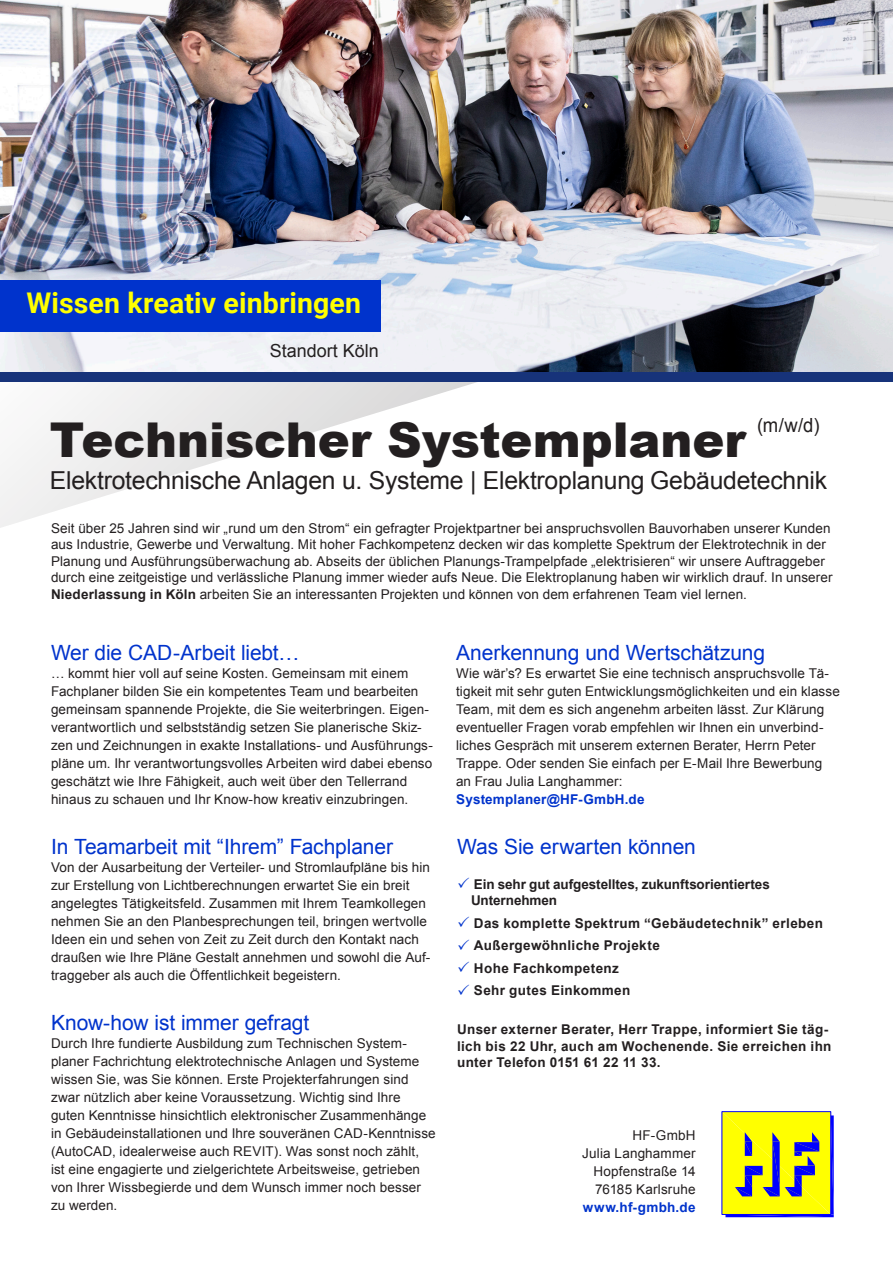
<style>
.page{position:relative;width:893px;height:1263px;background:#fff}
.page>*{position:absolute;margin:0;border:0;box-sizing:border-box;transform-origin:0 0}
.t1{font:900 48px "Arial";color:#231f20}
.t2{font:700 28.5px "Roboto";letter-spacing:.005em;color:#ff0}
.t3{font:24.75px "Arial";letter-spacing:-.01em;color:#231f20}
.t4{font:21px "Arial";letter-spacing:-.005em;color:#03c}
.t5{font:19.5px "Arial";color:#231f20;scale:.95 1}
.t6{font:18px "Arial";color:#231f20}
.t7{font:13.5px/18px "Arial";letter-spacing:.005em;color:#231f20}
.t8{font:700 13.5px/16.5px "Arial";letter-spacing:.025em;color:#231f20}
.t9{font:700 13.5px/16.5px "Arial";letter-spacing:-.005em;color:#231f20}
.t10{font:700 13.5px "Arial";letter-spacing:.015em;color:#03c}
.s1{font-weight:700}
</style>
<div class="page">
<svg style="left:0;top:382px;width:477px;height:146px"></svg>
<img style="left:0;top:0;width:893px;height:372px">
<svg style="left:722px;top:1112px;width:112px;height:105px;background:#c9c936"></svg>
<div style="left:0;top:372px;width:893px;height:10px;background:#17337a"></div>
<div style="left:0;top:281px;width:380px;height:51px;background:#03c"></div>
<p class="t2" style="left:27px;top:283px;width:336px">Wissen kreativ einbringen</p>
<p class="t6" style="left:270px;top:339px;width:111px">Standort Köln</p>
<p class="t1" style="left:50px;top:405px;width:697px">Technischer Systemplaner</p>
<p class="t5" style="left:757px;top:412px;width:67px">(m/w/d)</p>
<p class="t3" style="left:50px;top:464px;width:779px">Elektrotechnische Anlagen u. Systeme | Elektroplanung Gebäudetechnik</p>
<p class="t7" style="left:51px;top:520px;width:783px;line-height:16.5px">Seit über 25 Jahren sind wir „rund um den Strom“ ein gefragter Projektpartner bei anspruchsvollen Bauvorhaben unserer Kunden aus Industrie, Gewerbe und Verwaltung. Mit hoher Fachkompetenz decken wir das komplette Spektrum der Elektrotechnik in der Planung und Ausführungsüberwachung ab. Abseits der üblichen Planungs-Trampelpfade „elektrisieren“ wir unsere Auftraggeber durch eine zeitgeistige und verlässliche Planung immer wieder aufs Neue. Die Elektroplanung haben wir wirklich drauf. In unserer <span class="s1">Niederlassung in Köln</span> arbeiten Sie an interessanten Projekten und können von dem erfahrenen Team viel lernen.</p>
<p class="t4" style="left:51px;top:638px;width:250px">Wer die CAD-Arbeit liebt…</p>
<p class="t7" style="left:51px;top:664px;width:383px">… kommt hier voll auf seine Kosten. Gemeinsam mit einem Fachplaner bilden Sie ein kompetentes Team und bearbeiten gemeinsam spannende Projekte, die Sie weiterbringen. Eigen&shy;verantwortlich und selbstständig setzen Sie planerische Skiz&shy;zen und Zeichnungen in exakte Installations- und Ausführungs&shy;pläne um. Ihr verantwortungsvolles Arbeiten wird dabei ebenso geschätzt wie Ihre Fähigkeit, auch weit über den Tellerrand hinaus zu schauen und Ihr Know-how kreativ einzubringen.</p>
<p class="t4" style="left:51px;top:833px;width:343px">In Teamarbeit mit “Ihrem” Fachplaner</p>
<p class="t7" style="left:51px;top:858px;width:381px">Von der Ausarbeitung der Verteiler- und Stromlaufpläne bis hin zur Erstellung von Lichtberechnungen erwartet Sie ein breit</p>
<p class="t7" style="left:51px;top:894px;width:381px">angelegtes Tätigkeitsfeld. Zusammen mit Ihrem Teamkollegen nehmen Sie an den Planbesprechungen teil, bringen wertvolle Ideen ein und sehen von Zeit zu Zeit durch den Kontakt nach draußen wie Ihre Pläne Gestalt annehmen und sowohl die Auf&shy;traggeber als auch die Öffentlichkeit begeistern.</p>
<p class="t4" style="left:51px;top:1009px;width:260px">Know-how ist immer gefragt</p>
<p class="t7" style="left:51px;top:1034px;width:386px">Durch Ihre fundierte Ausbildung zum Technischen System&shy;planer Fachrichtung elektrotechnische Anlagen und Systeme wissen Sie, was Sie können. Erste Projekterfahrungen sind zwar nützlich aber keine Voraussetzung. Wichtig sind Ihre guten Kenntnisse hinsichtlich elektronischer Zusammenhänge in Gebäudeinstallationen und Ihre souveränen CAD-Kenntnisse (AutoCAD, idealerweise auch REVIT). Was sonst noch zählt, ist eine engagierte und zielgerichtete Arbeitsweise, getrieben von Ihrer Wissbegierde und dem Wunsch immer noch besser zu werden.</p>
<p class="t4" style="left:456px;top:638px;width:311px">Anerkennung und Wertschätzung</p>
<p class="t7" style="left:456px;top:664px;width:385px">Wie wär’s? Es erwartet Sie eine technisch anspruchsvolle Tä&shy;tigkeit mit sehr guten Entwicklungsmöglichkeiten und ein klasse Team, mit dem es sich angenehm arbeiten lässt. Zur Klärung eventueller Fragen vorab empfehlen wir Ihnen ein unverbind&shy;liches Gespräch mit unserem externen Berater, Herrn Peter Trappe. Oder senden Sie einfach per E-Mail Ihre Bewerbung an Frau Julia Langhammer:</p>
<p class="t10" style="left:456px;top:790px;width:190px">Systemplaner@HF-GmbH.de</p>
<p class="t4" style="left:457px;top:833px;width:240px">Was Sie erwarten können</p>
<p class="t9" style="left:471px;top:876px;width:300px">Ein sehr gut aufgestelltes, zukunftsorientiertes<br>Unternehmen</p>
<p class="t8" style="left:474px;top:915px;width:351px">Das komplette Spektrum “Gebäudetechnik” erleben</p>
<p class="t8" style="left:474px;top:937px;width:187px">Außergewöhnliche Projekte</p>
<p class="t8" style="left:474px;top:960px;width:147px">Hohe Fachkompetenz</p>
<p class="t8" style="left:474px;top:982px;width:158px">Sehr gutes Einkommen</p>
<p class="t8" style="left:457px;top:1021px;width:376px">Unser externer Berater, Herr Trappe, informiert Sie täg&shy;lich bis 22 Uhr, auch am Wochenende. Sie erreichen ihn unter Telefon 0151 61 22 11 33.</p>
<p class="t7" style="left:632px;top:1127px;width:65px">HF-GmbH</p>
<p class="t7" style="left:582px;top:1145px;width:115px">Julia Langhammer</p>
<p class="t7" style="left:594px;top:1163px;width:104px">Hopfenstraße 14</p>
<p class="t7" style="left:595px;top:1181px;width:102px">76185 Karlsruhe</p>
<p class="t10" style="left:583px;top:1198px;width:114px">www.hf-gmbh.de</p>
</div>
